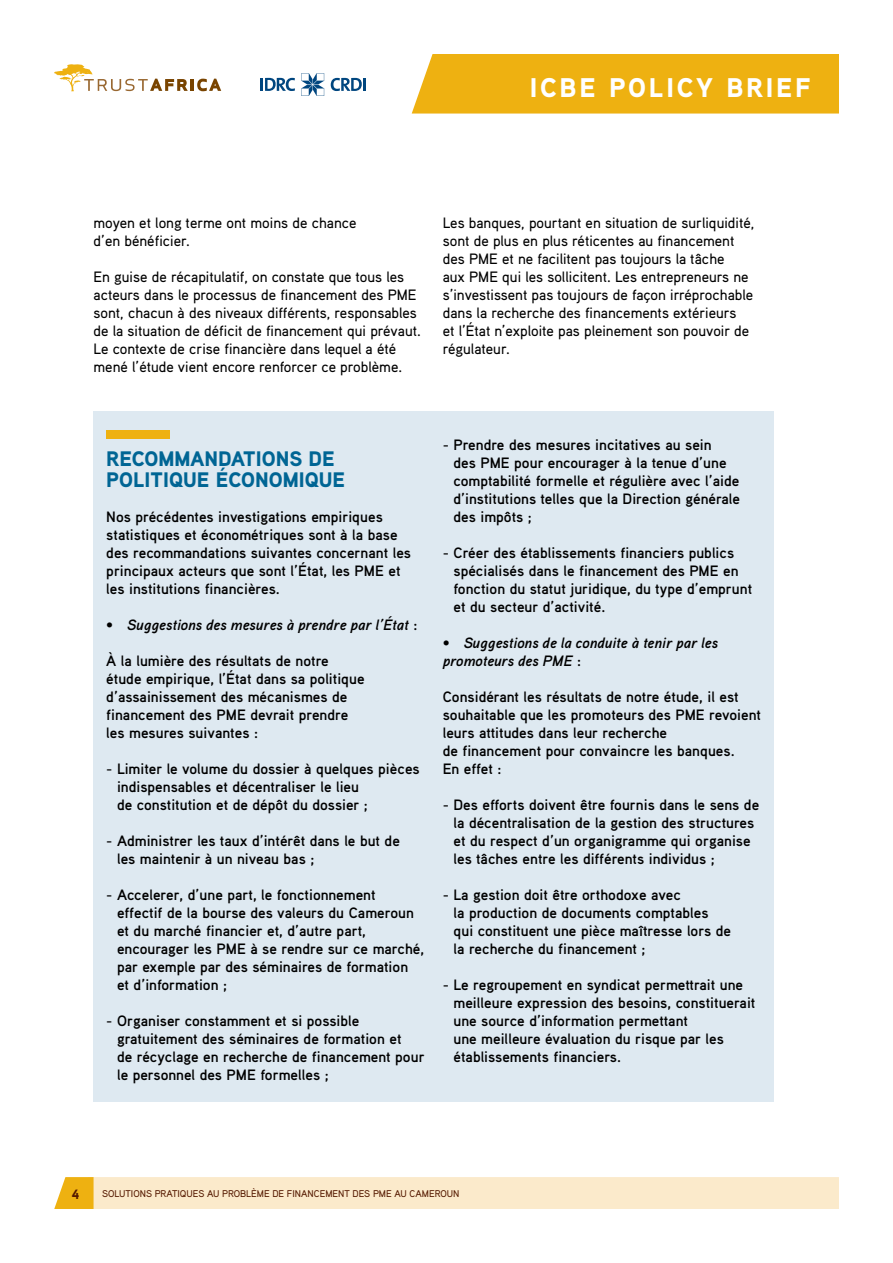
<style>
.page{position:relative;width:893px;height:1263px;background:#fff}
.page>*{position:absolute;margin:0;border:0;box-sizing:border-box;transform-origin:0 0}
.t1{font:900 27px "Aaux Pro";letter-spacing:.1em;color:#fff}
.t2{font:900 21px/21px "Aaux Pro";color:#006594}
.t3{font:700 15px/18px "Aaux Pro";color:#000}
.t4{font:500 15px/18px "Aaux Pro";color:#000}
.t5{font:italic 700 15px/18px "Aaux Pro";color:#000}
.t6{font:900 13.5px "Aaux Pro";color:#551900}
.t7{font:500 9.75px "Aaux Pro";color:#551900}
.s1{font-style:normal}
</style>
<div class="page">
<div style="left:54px;top:1177px;width:785px;height:32px;background:#fbeacb"></div>
<div style="left:412px;top:54px;width:427px;height:60px;background:#eeb111"></div>
<svg style="left:54px;top:64px;width:167px;height:27px"></svg>
<svg style="left:260px;top:78px;width:35px;height:13px"></svg>
<svg style="left:331px;top:78px;width:34px;height:13px"></svg>
<svg style="left:301px;top:73px;width:23px;height:23px"></svg>
<div style="left:94px;top:411px;width:680px;height:690px;background:#dee9f1"></div>
<div style="left:106px;top:430px;width:64px;height:8px;background:#eeb111"></div>
<h1 class="t1" style="left:530px;top:70px;width:282px">ICBE POLICY BRIEF</h1>
<p class="t4" style="left:94px;top:213px;width:265px">moyen et long terme ont moins de chance d’en bénéficier.</p>
<p class="t4" style="left:94px;top:267px;width:329px">En guise de récapitulatif, on constate que tous les acteurs dans le processus de financement des PME sont, chacun à des niveaux différents, responsables de la situation de déficit de financement qui prévaut.<br>Le contexte de crise financière dans lequel a été mené l’étude vient encore renforcer ce problème.</p>
<p class="t4" style="left:443px;top:213px;width:313px">Les banques, pourtant en situation de surliquidité, sont de plus en plus réticentes au financement des PME et ne facilitent pas toujours la tâche<br>aux PME qui les sollicitent. Les entrepreneurs ne s’investissent pas toujours de façon irréprochable dans la recherche des financements extérieurs<br>et l’État n’exploite pas pleinement son pouvoir de régulateur.</p>
<h2 class="t2" style="left:106px;top:447px;width:68px">RECOMMAN</h2>
<h2 class="t2" style="left:106px;top:447px;width:238px;text-indent:112px">DATIONS DE<br>POLITIQUE ÉCONOMIQUE</h2>
<p class="t3" style="left:106px;top:507px;width:306px">Nos précédentes investigations empiriques statistiques et économétriques sont à la base des recommandations suivantes concernant les principaux acteurs que sont l’État, les PME et les institutions financières.</p>
<p class="t5" style="left:106px;top:615px;width:313px"><span class="s1">•</span> Suggestions des mesures à prendre par l’État <span class="s1">:</span></p>
<p class="t3" style="left:106px;top:651px;width:260px">À la lumière des résultats de notre étude empirique, l’État dans sa politique d’assainissement des mécanismes de financement des PME devrait prendre les mesures suivantes :</p>
<p class="t3" style="left:117px;top:759px;width:304px;text-indent:-11px">- Limiter le volume du dossier à quelques pièces indispensables et décentraliser le lieu<br>de constitution et de dépôt du dossier ;</p>
<p class="t3" style="left:117px;top:831px;width:284px;text-indent:-11px">- Administrer les taux d’intérêt dans le but de les maintenir à un niveau bas ;</p>
<p class="t3" style="left:117px;top:885px;width:309px;text-indent:-11px">- Accelerer, d’une part, le fonctionnement effectif de la bourse des valeurs du Cameroun et du marché financier et, d’autre part, encourager les PME à se rendre sur ce marché, par exemple par des séminaires de formation<br>et d’information ;</p>
<p class="t3" style="left:117px;top:1011px;width:309px;text-indent:-11px">- Organiser constamment et si possible gratuitement des séminaires de formation et<br>de récyclage en recherche de financement pour le personnel des PME formelles ;</p>
<p class="t3" style="left:453px;top:435px;width:288px;text-indent:-11px">- Prendre des mesures incitatives au sein<br>des PME pour encourager à la tenue d’une comptabilité formelle et régulière avec l’aide d’institutions telles que la Direction générale des impôts ;</p>
<p class="t3" style="left:453px;top:543px;width:300px;text-indent:-11px">- Créer des établissements financiers publics spécialisés dans le financement des PME en fonction du statut juridique, du type d’emprunt et du secteur d’activité.</p>
<p class="t5" style="left:443px;top:633px;width:277px"><span class="s1">•</span> Suggestions de la conduite à tenir par les promoteurs des PME <span class="s1">:</span></p>
<p class="t3" style="left:443px;top:687px;width:320px">Considérant les résultats de notre étude, il est souhaitable que les promoteurs des PME revoient leurs attitudes dans leur recherche<br>de financement pour convaincre les banques.<br>En effet :</p>
<p class="t3" style="left:453px;top:795px;width:307px;text-indent:-11px">- Des efforts doivent être fournis dans le sens de la décentralisation de la gestion des structures et du respect d’un organigramme qui organise les tâches entre les différents individus ;</p>
<p class="t3" style="left:453px;top:885px;width:279px;text-indent:-11px">- La gestion doit être orthodoxe avec<br>la production de documents comptables qui constituent une pièce maîtresse lors de la recherche du financement ;</p>
<p class="t3" style="left:453px;top:975px;width:303px;text-indent:-11px">- Le regroupement en syndicat permettrait une meilleure expression des besoins, constituerait une source d’information permettant<br>une meilleure évaluation du risque par les établissements financiers.</p>
<p class="t6" style="left:72px;top:1186px;width:9px">4</p>
<p class="t7" style="left:102px;top:1188px;width:278px">Solutions pratiques au problème de financement des PME</p>
<p class="t7" style="left:394px;top:1188px;width:67px">au Cameroun</p>
</div>
